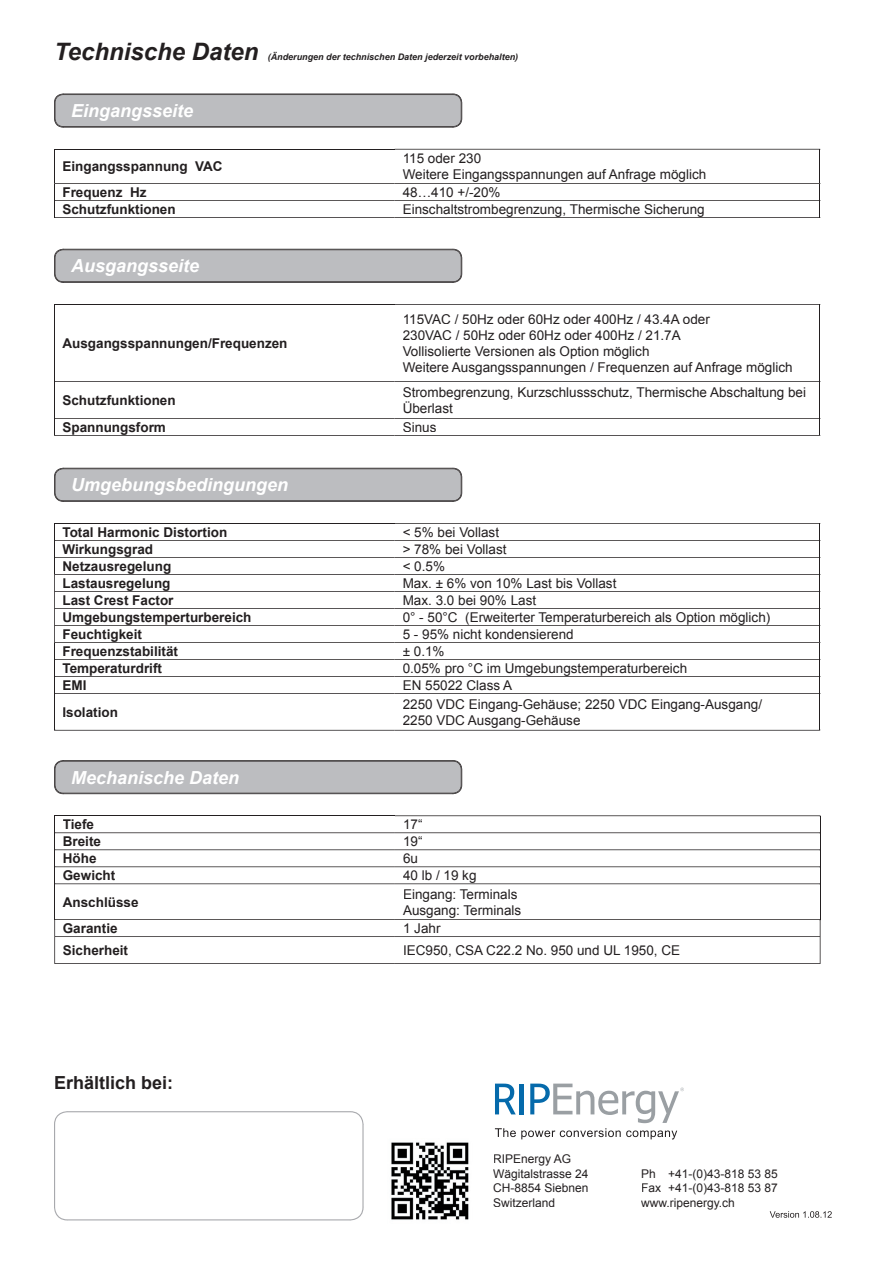
<style>
.page{position:relative;width:893px;height:1263px;background:#fff}
.page>*{position:absolute;margin:0;border:0;box-sizing:border-box;transform-origin:0 0}
.t1{font:italic 700 24px "Arial";color:#231f20}
.t2{font:italic 700 18px "Arial";color:#fff}
.t3{font:700 18px "Arial";color:#231f20}
.t4{font:13.5px/16.2px "Arial";color:#231f20}
.t5{font:700 13.5px "Arial";color:#231f20}
.t6{font:12px/14.4px "Arial";color:#231f20}
.t7{font:italic 700 9px "Arial";color:#231f20}
</style>
<div class="page">
<svg style="left:54px;top:1111px;width:310px;height:109px"></svg>
<svg style="left:54px;top:94px;width:408px;height:34px;background:#b3b3b6"></svg>
<svg style="left:54px;top:468px;width:408px;height:34px;background:#b2b2b5"></svg>
<svg style="left:54px;top:249px;width:408px;height:34px;background:#b2b2b5"></svg>
<svg style="left:54px;top:760px;width:408px;height:34px;background:#b2b2b5"></svg>
<svg style="left:54px;top:149px;width:766px;height:69px"></svg>
<svg style="left:54px;top:304px;width:766px;height:132px"></svg>
<svg style="left:54px;top:815px;width:767px;height:149px"></svg>
<svg style="left:54px;top:523px;width:766px;height:208px"></svg>
<svg style="left:495px;top:1083px;width:189px;height:56px"></svg>
<svg style="left:770px;top:1211px;width:62px;height:7px"></svg>
<img style="left:391px;top:1142px;width:78px;height:78px">
<h1 class="t1" style="left:54px;top:36px;width:206px">Technische Daten</h1>
<p class="t7" style="left:268px;top:51px;width:252px">(Änderungen der technischen Daten jederzeit vorbehalten)</p>
<h2 class="t2" style="left:71px;top:99px;width:124px">Eingangsseite</h2>
<p class="t5" style="left:62px;top:158px;width:162px">Eingangsspannung VAC</p>
<p class="t4" style="left:403px;top:150px;width:305px">115 oder 230<br>Weitere Eingangsspannungen auf Anfrage möglich</p>
<p class="t5" style="left:62px;top:183px;width:86px">Frequenz Hz</p>
<p class="t4" style="left:403px;top:184px;width:99px">48…410 +/-20%</p>
<p class="t5" style="left:62px;top:200px;width:115px">Schutzfunktionen</p>
<p class="t4" style="left:403px;top:201px;width:304px">Einschaltstrombegrenzung, Thermische Sicherung</p>
<h2 class="t2" style="left:71px;top:254px;width:130px">Ausgangsseite</h2>
<p class="t5" style="left:62px;top:334px;width:227px">Ausgangsspannungen/Frequenzen</p>
<p class="t4" style="left:403px;top:311px;width:392px">115VAC / 50Hz oder 60Hz oder 400Hz / 43.4A oder<br>230VAC / 50Hz oder 60Hz oder 400Hz / 21.7A<br>Vollisolierte Versionen als Option möglich<br>Weitere Ausgangsspannungen / Frequenzen auf Anfrage möglich</p>
<p class="t5" style="left:62px;top:391px;width:115px">Schutzfunktionen</p>
<p class="t4" style="left:403px;top:384px;width:405px">Strombegrenzung, Kurzschlussschutz, Thermische Abschaltung bei<br>Überlast</p>
<p class="t5" style="left:62px;top:418px;width:105px">Spannungsform</p>
<p class="t4" style="left:403px;top:419px;width:35px">Sinus</p>
<h2 class="t2" style="left:71px;top:473px;width:219px">Umgebungsbedingungen</h2>
<p class="t5" style="left:62px;top:523px;width:166px">Total Harmonic Distortion</p>
<p class="t4" style="left:403px;top:524px;width:98px">&lt; 5% bei Vollast</p>
<p class="t5" style="left:62px;top:540px;width:92px">Wirkungsgrad</p>
<p class="t4" style="left:403px;top:541px;width:105px">&gt; 78% bei Vollast</p>
<p class="t5" style="left:62px;top:557px;width:110px">Netzausregelung</p>
<p class="t4" style="left:403px;top:558px;width:44px">&lt; 0.5%</p>
<p class="t5" style="left:62px;top:574px;width:110px">Lastausregelung</p>
<p class="t4" style="left:403px;top:575px;width:215px">Max. ± 6% von 10% Last bis Vollast</p>
<p class="t5" style="left:62px;top:591px;width:113px">Last Crest Factor</p>
<p class="t4" style="left:403px;top:592px;width:135px">Max. 3.0 bei 90% Last</p>
<p class="t5" style="left:62px;top:608px;width:191px">Umgebungstemperturbereich</p>
<p class="t4" style="left:403px;top:609px;width:369px">0° - 50°C (Erweiterter Temperaturbereich als Option möglich)</p>
<p class="t5" style="left:62px;top:625px;width:81px">Feuchtigkeit</p>
<p class="t4" style="left:403px;top:626px;width:173px">5 - 95% nicht kondensierend</p>
<p class="t5" style="left:62px;top:642px;width:117px">Frequenzstabilität</p>
<p class="t4" style="left:403px;top:643px;width:43px">± 0.1%</p>
<p class="t5" style="left:62px;top:659px;width:101px">Temperaturdrift</p>
<p class="t4" style="left:403px;top:660px;width:286px">0.05% pro °C im Umgebungstemperaturbereich</p>
<p class="t5" style="left:62px;top:676px;width:26px">EMI</p>
<p class="t4" style="left:403px;top:677px;width:111px">EN 55022 Class A</p>
<p class="t5" style="left:62px;top:703px;width:57px">Isolation</p>
<p class="t4" style="left:403px;top:696px;width:361px">2250 VDC Eingang-Gehäuse; 2250 VDC Eingang-Ausgang/<br>2250 VDC Ausgang-Gehäuse</p>
<h2 class="t2" style="left:71px;top:765px;width:170px">Mechanische Daten</h2>
<p class="t5" style="left:63px;top:815px;width:33px">Tiefe</p>
<p class="t4" style="left:403px;top:816px;width:21px">17“</p>
<p class="t5" style="left:63px;top:832px;width:40px">Breite</p>
<p class="t4" style="left:403px;top:833px;width:21px">19“</p>
<p class="t5" style="left:63px;top:849px;width:35px">Höhe</p>
<p class="t4" style="left:403px;top:850px;width:17px">6u</p>
<p class="t5" style="left:63px;top:866px;width:54px">Gewicht</p>
<p class="t4" style="left:403px;top:867px;width:75px">40 lb / 19 kg</p>
<p class="t5" style="left:63px;top:893px;width:77px">Anschlüsse</p>
<p class="t4" style="left:403px;top:886px;width:120px">Eingang: Terminals<br>Ausgang: Terminals</p>
<p class="t5" style="left:63px;top:919px;width:56px">Garantie</p>
<p class="t4" style="left:403px;top:920px;width:39px">1 Jahr</p>
<p class="t5" style="left:63px;top:941px;width:67px">Sicherheit</p>
<p class="t4" style="left:403px;top:942px;width:279px">IEC950, CSA C22.2 No. 950 und UL 1950, CE</p>
<h2 class="t3" style="left:54px;top:1071px;width:121px">Erhältlich bei:</h2>
<p class="t6" style="left:493px;top:1152px;width:97px">RIPEnergy AG<br>Wägitalstrasse 24<br>CH-8854 Siebnen<br>Switzerland</p>
<p class="t6" style="left:641px;top:1166px;width:138px;text-align:justify">Ph +41-(0)43-818 53 85<br>Fax +41-(0)43-818 53 87 www.ripenergy.ch</p>
</div>
